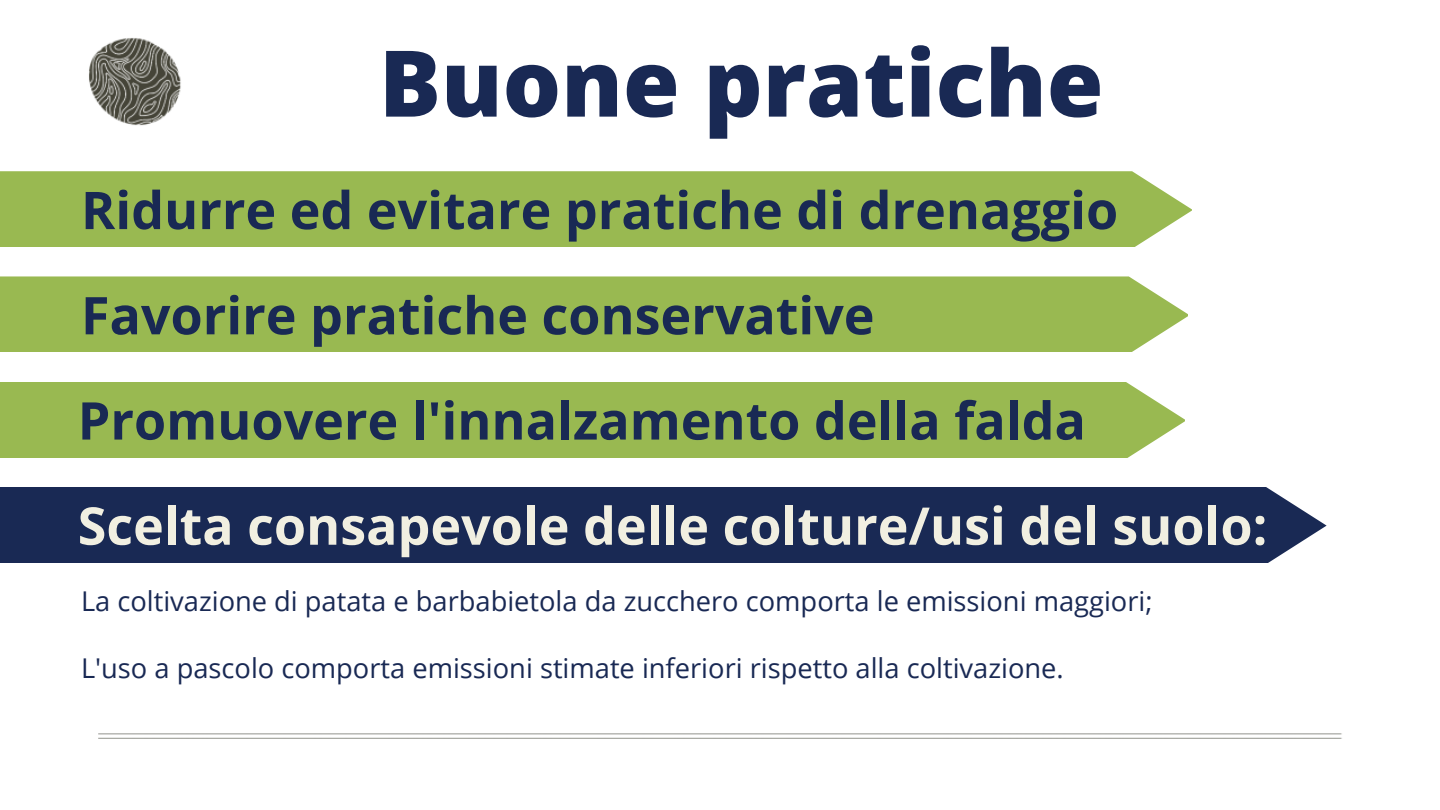
<style>
.page{position:relative;width:1440px;height:810px;background:#fff}
.page>*{position:absolute;margin:0;border:0;box-sizing:border-box;transform-origin:0 0}
.t1{font:800 92px "Open Sans";color:#192954}
.t2{font:700 52px/105.2px "Open Sans";color:#192954}
.t3{font:700 52px "Open Sans";color:#f1efe1}
.t4{font:27.3px "Open Sans";color:#192954}
</style>
<div class="page">
<img style="left:89px;top:38px;width:1253px;height:701px">
<div style="left:0;top:171px;width:1191px;height:76px;background:#99b951"></div>
<div style="left:0;top:276px;width:1188px;height:76px;background:#99b951"></div>
<div style="left:0;top:382px;width:1185px;height:76px;background:#99b951"></div>
<div style="left:0;top:487px;width:1327px;height:76px;background:#192954"></div>
<h1 class="t1" style="left:379px;top:18px;width:726px">Buone pratiche</h1>
<h2 class="t2" style="left:78px;top:156px;width:1042px">Ridurre ed evitare pratiche di drenaggio<br>Favorire pratiche conservative<br>Promuovere l'innalzamento della falda</h2>
<h2 class="t3" style="left:78px;top:489px;width:1191px">Scelta consapevole delle colture/usi del suolo:</h2>
<p class="t4" style="left:81px;top:582px;width:1073px">La coltivazione di patata e barbabietola da zucchero comporta le emissioni maggiori;</p>
<p class="t4" style="left:81px;top:649px;width:984px">L'uso a pascolo comporta emissioni stimate inferiori rispetto alla coltivazione.</p>
</div>
